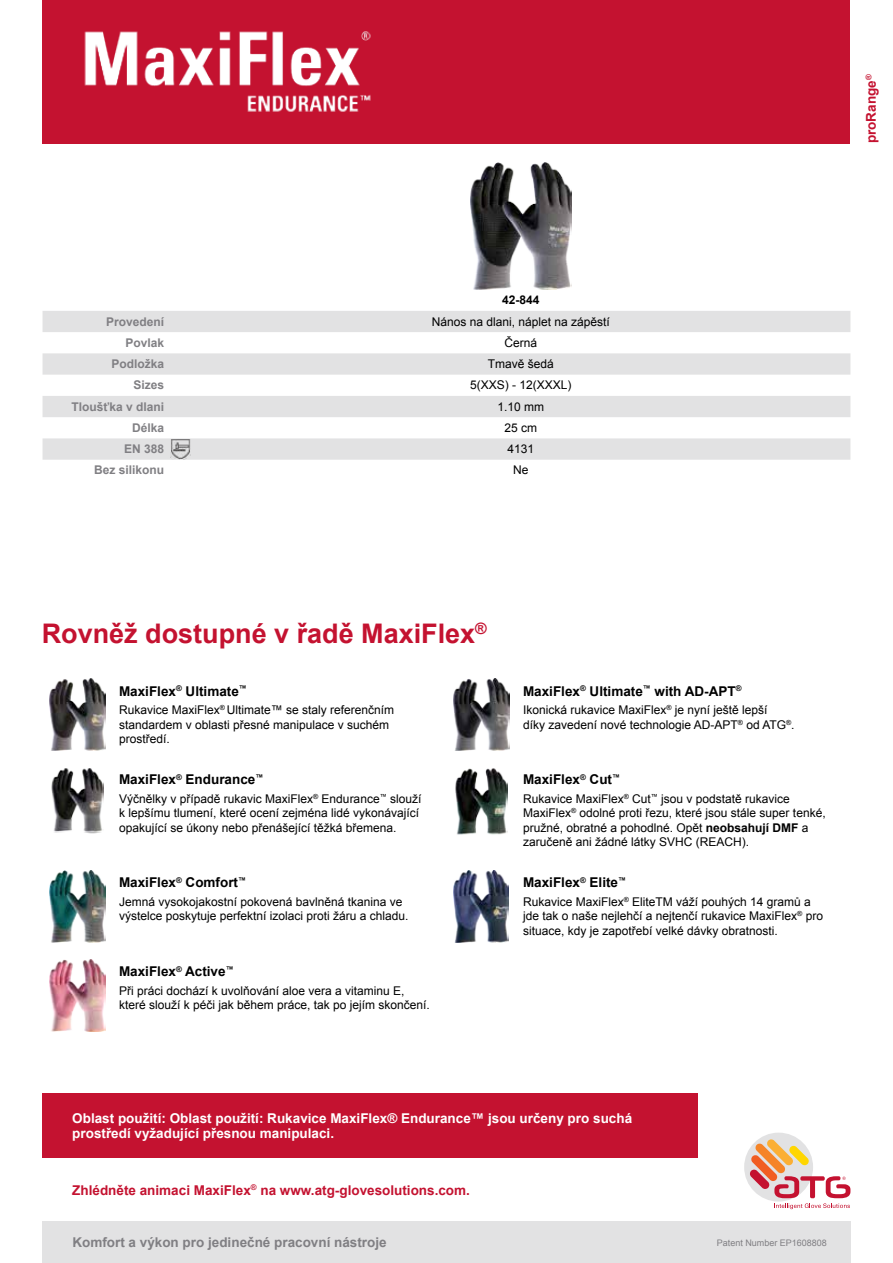
<style>
.page{position:relative;width:893px;height:1263px;background:#fff}
.page>*{position:absolute;margin:0;border:0;box-sizing:border-box;transform-origin:0 0}
.t1{font:700 27px "Arial";color:#c41230}
.t2{font:700 13.5px "Arial";color:#000}
.t3{font:700 13.5px/15px "Arial";color:#fff}
.t4{font:700 13.5px "Arial";color:#c41230}
.t5{font:700 13.5px "Arial";color:#807f83}
.t6{font:12px/14.4px "Arial";color:#000}
.t7{font:700 12px "Arial";color:#807f83}
.t8{font:700 12px "Arial";color:#000}
.t9{font:9px "Arial";color:#807f83}
.s1{font-weight:700}
</style>
<div class="page">
<div style="left:42px;top:1221px;width:808px;height:42px;background:#e2e2e3"></div>
<div style="left:43px;top:0;width:807px;height:143px;background:#c41230"></div>
<div style="left:744px;top:1132px;width:69px;height:69px;background:#e2e2e3;border-radius:50%"></div>
<svg style="left:749px;top:1139px;width:101px;height:70px"></svg>
<img style="left:84px;top:31px;width:287px;height:81px">
<div style="left:42px;top:1094px;width:655px;height:64px;background:#c41230"></div>
<svg style="left:43px;top:311px;width:807px;height:149px;fill:#e2e2e3"></svg>
<img style="left:471px;top:162px;width:100px;height:128px">
<img style="left:171px;top:438px;width:20px;height:22px">
<img style="left:49px;top:679px;width:56px;height:72px">
<img style="left:453px;top:679px;width:56px;height:72px">
<img style="left:51px;top:768px;width:53px;height:66px">
<img style="left:455px;top:768px;width:53px;height:67px">
<img style="left:49px;top:871px;width:56px;height:71px">
<img style="left:453px;top:871px;width:56px;height:71px">
<img style="left:49px;top:959px;width:56px;height:72px">
<p class="t4" style="left:862px;top:143px;width:70px;rotate:-90deg">proRange<sup>®</sup></p>
<p class="t8" style="left:502px;top:292px;width:39px">42-844</p>
<p class="t7" style="left:106px;top:313px;width:60px">Provedení</p>
<p class="t6" style="left:432px;top:314px;width:180px">Nános na dlani, náplet na zápěstí</p>
<p class="t7" style="left:125px;top:335px;width:40px">Povlak</p>
<p class="t6" style="left:505px;top:336px;width:34px">Černá</p>
<p class="t7" style="left:111px;top:356px;width:54px">Podložka</p>
<p class="t6" style="left:488px;top:357px;width:68px">Tmavě šedá</p>
<p class="t7" style="left:133px;top:377px;width:32px">Sizes</p>
<p class="t6" style="left:470px;top:378px;width:103px">5(XXS) - 12(XXXL)</p>
<p class="t7" style="left:72px;top:398px;width:94px">Tloušťka v dlani</p>
<p class="t6" style="left:498px;top:399px;width:48px">1.10 mm</p>
<p class="t7" style="left:132px;top:420px;width:34px">Délka</p>
<p class="t6" style="left:505px;top:421px;width:34px">25 cm</p>
<p class="t7" style="left:124px;top:441px;width:42px">EN 388</p>
<p class="t6" style="left:508px;top:442px;width:28px">4131</p>
<p class="t7" style="left:94px;top:462px;width:72px">Bez silikonu</p>
<p class="t6" style="left:513px;top:463px;width:17px">Ne</p>
<h1 class="t1" style="left:42px;top:616px;width:447px">Rovněž dostupné v řadě MaxiFlex<sup>®</sup></h1>
<p class="t2" style="left:119px;top:682px;width:129px">MaxiFlex<sup>®</sup> Ultimate<sup>™</sup></p>
<p class="t6" style="left:119px;top:703px;width:277px">Rukavice MaxiFlex<sup>®</sup> Ultimate™ se staly referenčním standardem v oblasti přesné manipulace v suchém prostředí.</p>
<p class="t2" style="left:119px;top:771px;width:146px">MaxiFlex<sup>®</sup> Endurance<sup>™</sup></p>
<p class="t6" style="left:119px;top:792px;width:304px">Výčnělky v případě rukavic MaxiFlex<sup>®</sup> Endurance<sup>™</sup> slouží k lepšímu tlumení, které ocení zejména lidé vykonávající opakující se úkony nebo přenášející těžká břemena.</p>
<p class="t2" style="left:119px;top:874px;width:128px">MaxiFlex<sup>®</sup> Comfort<sup>™</sup></p>
<p class="t6" style="left:119px;top:895px;width:291px">Jemná vysokojakostní pokovená bavlněná tkanina ve výstelce poskytuje perfektní izolaci proti žáru a chladu.</p>
<p class="t2" style="left:119px;top:962px;width:116px">MaxiFlex<sup>®</sup> Active<sup>™</sup></p>
<p class="t6" style="left:119px;top:983px;width:312px">Při práci dochází k uvolňování aloe vera a vitaminu E, které slouží k péči jak během práce, tak po jejím skončení.</p>
<p class="t2" style="left:523px;top:682px;width:220px">MaxiFlex<sup>®</sup> Ultimate<sup>™</sup> with AD-APT<sup>®</sup></p>
<p class="t6" style="left:523px;top:703px;width:273px">Ikonická rukavice MaxiFlex<sup>®</sup> je nyní ještě lepší<br>díky zavedení nové technologie AD-APT<sup>®</sup> od ATG<sup>®</sup>.</p>
<p class="t2" style="left:523px;top:771px;width:98px">MaxiFlex<sup>®</sup> Cut<sup>™</sup></p>
<p class="t6" style="left:523px;top:792px;width:304px">Rukavice MaxiFlex<sup>®</sup> Cut<sup>™</sup> jsou v podstatě rukavice MaxiFlex<sup>®</sup> odolné proti řezu, které jsou stále super tenké, pružné, obratné a pohodlné. Opět <span class="s1">neobsahují DMF</span> a zaručeně ani žádné látky SVHC (REACH).</p>
<p class="t2" style="left:523px;top:874px;width:104px">MaxiFlex<sup>®</sup> Elite<sup>™</sup></p>
<p class="t6" style="left:523px;top:895px;width:301px">Rukavice MaxiFlex<sup>®</sup> EliteTM váží pouhých 14 gramů a jde tak o naše nejlehčí a nejtenčí rukavice MaxiFlex<sup>®</sup> pro situace, kdy je zapotřebí velké dávky obratnosti.</p>
<p class="t3" style="left:72px;top:1111px;width:561px">Oblast použití: Oblast použití: Rukavice MaxiFlex® Endurance™ jsou určeny pro suchá prostředí vyžadující přesnou manipulaci.</p>
<p class="t4" style="left:72px;top:1181px;width:399px">Zhlédněte animaci MaxiFlex<sup>®</sup> na www.atg-glovesolutions.com.</p>
<p class="t5" style="left:72px;top:1233px;width:316px">Komfort a výkon pro jedinečné pracovní nástroje</p>
<p class="t9" style="left:717px;top:1236px;width:112px">Patent Number EP1608808</p>
</div>
